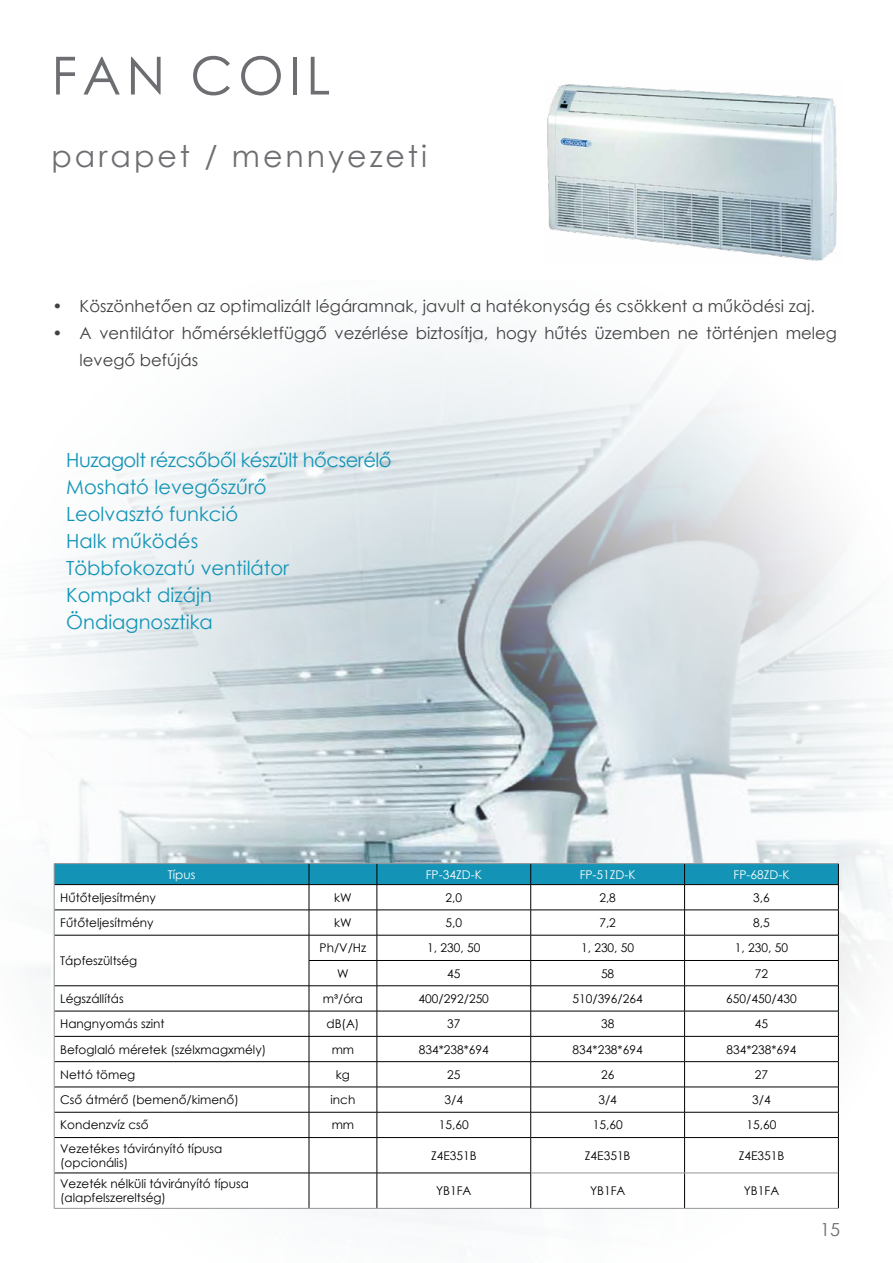
<style>
.page{position:relative;width:893px;height:1263px;background:#fff}
.page>*{position:absolute;margin:0;border:0;box-sizing:border-box;transform-origin:0 0}
.t1{font:52.5px "Century Gothic";letter-spacing:.1em;color:#6d6e71}
.t2{font:30px "Century Gothic";letter-spacing:.1em;color:#6d6e71}
.t3{font:19.5px/27px "Century Gothic";color:#1394b6}
.t4{font:18px "Century Gothic";color:#6d6e71}
.t5{font:16.5px/27px "Century Gothic";color:#414042}
.t6{font:12px/14.4px "Century Gothic";color:#000}
.t7{font:12px "Century Gothic";color:#fff}
</style>
<div class="page">
<img style="left:26px;top:335px;width:865px;height:891px">
<img style="left:547px;top:84px;width:290px;height:177px">
<svg style="left:55px;top:1138px;width:783px;height:70px"></svg>
<hr style="left:54px;top:1137px;width:255px;height:1px;background:#000">
<hr style="left:309px;top:1137px;width:68px;height:1px;background:#000">
<hr style="left:309px;top:1138px;width:1px;height:35px;background:#000">
<hr style="left:377px;top:1137px;width:154px;height:1px;background:#000">
<hr style="left:377px;top:1138px;width:1px;height:35px;background:#000">
<hr style="left:531px;top:1137px;width:154px;height:1px;background:#000">
<hr style="left:530px;top:1138px;width:1px;height:35px;background:#000">
<hr style="left:685px;top:1137px;width:154px;height:1px;background:#000">
<hr style="left:684px;top:1138px;width:1px;height:35px;background:#000">
<hr style="left:838px;top:1138px;width:1px;height:35px;background:#000">
<hr style="left:54px;top:1173px;width:255px;height:1px;background:#000">
<hr style="left:309px;top:1173px;width:68px;height:1px;background:#000">
<hr style="left:309px;top:1173px;width:1px;height:35px;background:#000">
<hr style="left:377px;top:1173px;width:154px;height:1px;background:#000">
<hr style="left:377px;top:1173px;width:1px;height:35px;background:#000">
<hr style="left:530px;top:1173px;width:1px;height:35px;background:#000">
<hr style="left:684px;top:1173px;width:1px;height:35px;background:#000">
<hr style="left:838px;top:1173px;width:1px;height:35px;background:#000">
<svg style="left:54px;top:863px;width:785px;height:274px"></svg>
<hr style="left:54px;top:1137px;width:1px;height:36px;background:#939598">
<hr style="left:54px;top:1173px;width:1px;height:35px;background:#939598">
<hr style="left:531px;top:1173px;width:154px;height:1px;background:#939598">
<hr style="left:685px;top:1173px;width:153px;height:1px;background:#939598">
<hr style="left:54px;top:1208px;width:255px;height:1px;background:#939598">
<hr style="left:309px;top:1208px;width:68px;height:1px;background:#939598">
<hr style="left:377px;top:1208px;width:154px;height:1px;background:#939598">
<hr style="left:531px;top:1208px;width:154px;height:1px;background:#939598">
<hr style="left:685px;top:1208px;width:154px;height:1px;background:#939598">
<h1 class="t1" style="left:52px;top:39px;width:280px">FAN COIL</h1>
<h2 class="t2" style="left:52px;top:135px;width:377px">parapet / mennyezeti</h2>
<h3 class="t5" style="left:53px;top:292px;width:764px">• Köszönhetően az optimalizált légáramnak, javult a hatékonyság és csökkent a működési zaj.</h3>
<h3 class="t5" style="left:80px;top:319px;width:759px;text-indent:-27px">• A ventilátor hőmérsékletfüggő vezérlése biztosítja, hogy hűtés üzemben ne történjen meleg levegő befújás</h3>
<h3 class="t3" style="left:66px;top:446px;width:327px">Huzagolt rézcsőből készült hőcserélő<br>Mosható levegőszűrő<br>Leolvasztó funkció<br>Halk működés<br>Többfokozatú ventilátor<br>Kompakt dizájn<br>Öndiagnosztika</h3>
<p class="t7" style="left:168px;top:866px;width:29px">Típus</p>
<p class="t7" style="left:426px;top:866px;width:57px">FP-34ZD-K</p>
<p class="t7" style="left:580px;top:866px;width:57px">FP-51ZD-K</p>
<p class="t7" style="left:733px;top:866px;width:57px">FP-68ZD-K</p>
<p class="t6" style="left:60px;top:890px;width:97px">Hűtőteljesítmény</p>
<p class="t6" style="left:334px;top:890px;width:19px">kW</p>
<p class="t6" style="left:445px;top:890px;width:18px">2,0</p>
<p class="t6" style="left:599px;top:890px;width:18px">2,8</p>
<p class="t6" style="left:753px;top:890px;width:18px">3,6</p>
<p class="t6" style="left:60px;top:915px;width:95px">Fűtőteljesítmény</p>
<p class="t6" style="left:334px;top:915px;width:19px">kW</p>
<p class="t6" style="left:445px;top:915px;width:18px">5,0</p>
<p class="t6" style="left:599px;top:915px;width:18px">7,2</p>
<p class="t6" style="left:753px;top:915px;width:18px">8,5</p>
<p class="t6" style="left:60px;top:953px;width:79px">Tápfeszültség</p>
<p class="t6" style="left:320px;top:941px;width:48px">Ph/V/Hz</p>
<p class="t6" style="left:427px;top:941px;width:55px">1, 230, 50</p>
<p class="t6" style="left:581px;top:941px;width:55px">1, 230, 50</p>
<p class="t6" style="left:735px;top:941px;width:55px">1, 230, 50</p>
<p class="t6" style="left:337px;top:966px;width:13px">W</p>
<p class="t6" style="left:447px;top:966px;width:15px">45</p>
<p class="t6" style="left:601px;top:966px;width:15px">58</p>
<p class="t6" style="left:755px;top:966px;width:15px">72</p>
<p class="t6" style="left:60px;top:991px;width:65px">Légszállítás</p>
<p class="t6" style="left:323px;top:991px;width:42px">m³/óra</p>
<p class="t6" style="left:419px;top:991px;width:72px">400/292/250</p>
<p class="t6" style="left:572px;top:991px;width:72px">510/396/264</p>
<p class="t6" style="left:726px;top:991px;width:72px">650/450/430</p>
<p class="t6" style="left:60px;top:1016px;width:106px">Hangnyomás szint</p>
<p class="t6" style="left:327px;top:1016px;width:34px">dB(A)</p>
<p class="t6" style="left:447px;top:1016px;width:15px">37</p>
<p class="t6" style="left:601px;top:1016px;width:15px">38</p>
<p class="t6" style="left:755px;top:1016px;width:15px">45</p>
<p class="t6" style="left:60px;top:1042px;width:208px">Befoglaló méretek (szélxmagxmély)</p>
<p class="t6" style="left:332px;top:1042px;width:24px">mm</p>
<p class="t6" style="left:419px;top:1042px;width:72px">834*238*694</p>
<p class="t6" style="left:573px;top:1042px;width:72px">834*238*694</p>
<p class="t6" style="left:726px;top:1042px;width:72px">834*238*694</p>
<p class="t6" style="left:60px;top:1067px;width:77px">Nettó tömeg</p>
<p class="t6" style="left:336px;top:1067px;width:16px">kg</p>
<p class="t6" style="left:447px;top:1067px;width:15px">25</p>
<p class="t6" style="left:601px;top:1067px;width:15px">26</p>
<p class="t6" style="left:755px;top:1067px;width:15px">27</p>
<p class="t6" style="left:60px;top:1092px;width:180px">Cső átmérő (bemenő/kimenő)</p>
<p class="t6" style="left:331px;top:1092px;width:26px">inch</p>
<p class="t6" style="left:445px;top:1092px;width:20px">3/4</p>
<p class="t6" style="left:598px;top:1092px;width:20px">3/4</p>
<p class="t6" style="left:752px;top:1092px;width:20px">3/4</p>
<p class="t6" style="left:60px;top:1118px;width:90px">Kondenzvíz cső</p>
<p class="t6" style="left:332px;top:1118px;width:24px">mm</p>
<p class="t6" style="left:439px;top:1118px;width:31px">15,60</p>
<p class="t6" style="left:593px;top:1118px;width:31px">15,60</p>
<p class="t6" style="left:747px;top:1118px;width:31px">15,60</p>
<p class="t6" style="left:60px;top:1141px;width:164px">Vezetékes távirányító típusa (opcionális)</p>
<p class="t6" style="left:431px;top:1148px;width:47px">Z4E351B</p>
<p class="t6" style="left:585px;top:1148px;width:47px">Z4E351B</p>
<p class="t6" style="left:739px;top:1148px;width:47px">Z4E351B</p>
<p class="t6" style="left:60px;top:1176px;width:190px">Vezeték nélküli távirányító típusa (alapfelszereltség)</p>
<p class="t6" style="left:436px;top:1183px;width:37px">YB1FA</p>
<p class="t6" style="left:590px;top:1183px;width:37px">YB1FA</p>
<p class="t6" style="left:744px;top:1183px;width:37px">YB1FA</p>
<h3 class="t4" style="left:820px;top:1217px;width:21px">15</h3>
</div>
